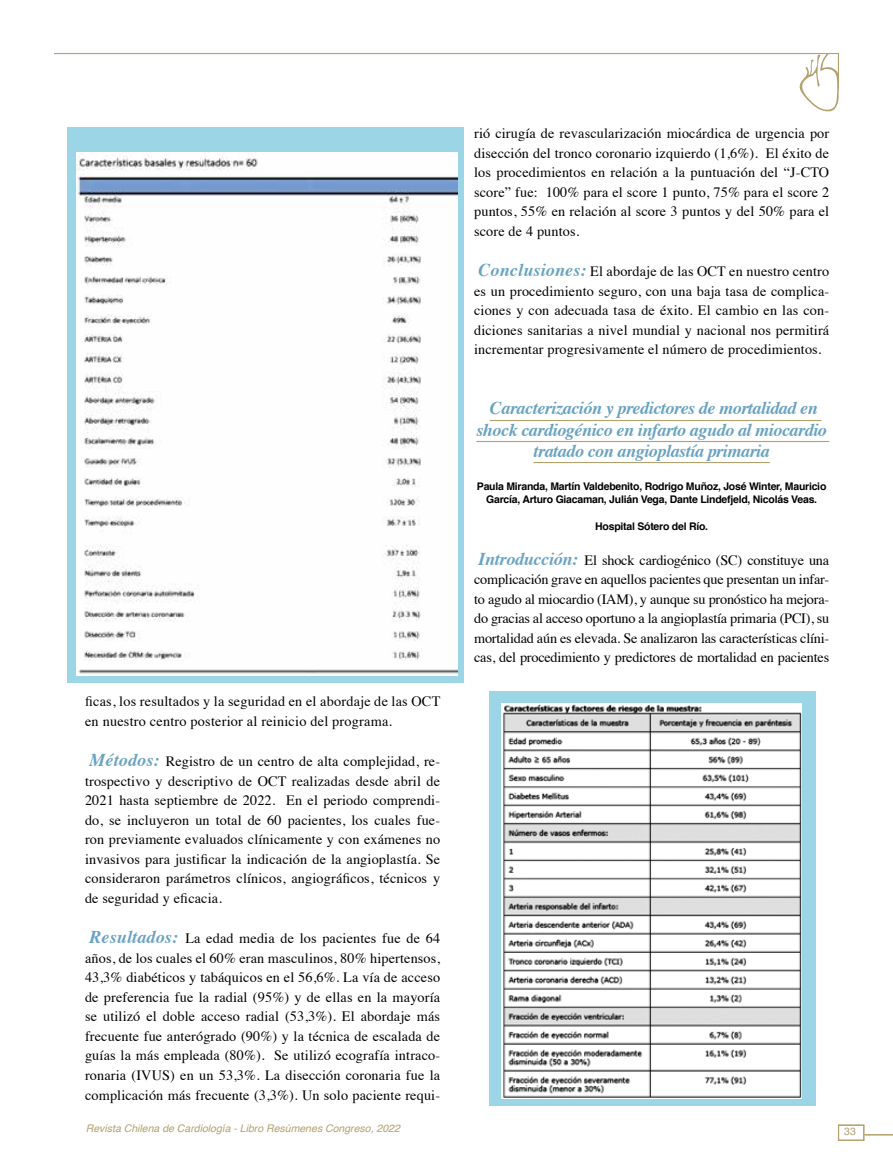
<style>
.page{position:relative;width:893px;height:1170px;background:#fff}
.page>*{position:absolute;margin:0;border:0;box-sizing:border-box;transform-origin:0 0}
.t1{font:italic 700 18px/21px "Times";letter-spacing:-.025em;color:#69a2c2;text-align:center}
.t2{font:14.25px/19.5px "Times";letter-spacing:.01em;color:#000;text-align:justify}
.t3{font:14.25px/19.5px "Times";letter-spacing:-.015em;color:#000;text-align:center}
.t4{font:700 10.5px/13.5px "Helvetica";letter-spacing:-.025em;color:#000;text-align:center}
.t5{font:italic 10.5px "Helvetica";color:#b3a16e}
.t6{font:10.5px "Helvetica";color:#b3a16e}
.s1{font-weight:700;font-style:italic;font-size:18px;color:#69a2c2}
</style>
<div class="page">
<svg style="left:54px;top:53px;width:785px;height:59px"></svg>
<svg style="left:864px;top:1134px;width:29px;height:1px"></svg>
<div style="left:838px;top:1124px;width:26px;height:16px;border:1px solid #b3a16e"></div>
<div style="left:489px;top:691px;width:326px;height:415px;background:#9bd5e6"></div>
<div style="left:67px;top:128px;width:396px;height:554px;background:#9bd5e6"></div>
<img style="left:77px;top:152px;width:380px;height:523px">
<hr style="left:490px;top:420px;width:331px;height:1px;background:#b3a16e">
<hr style="left:476px;top:441px;width:353px;height:1px;background:#b3a16e">
<hr style="left:533px;top:462px;width:237px;height:1px;background:#b3a16e">
<img style="left:501px;top:703px;width:301px;height:395px">
<p class="t2" style="left:474px;top:122px;width:357px">rió cirugía de revascularización miocárdica de urgencia por disección del tronco coronario izquierdo (1,6%). El éxito de los procedimientos en relación a la puntuación del “J-CTO score” fue: 100% para el score 1 punto, 75% para el score 2 puntos, 55% en relación al score 3 puntos y del 50% para el score de 4 puntos.</p>
<p class="t2" style="left:474px;top:260px;width:357px;text-align:center"><span class="s1">Conclusiones:</span> El abordaje de las OCT en nuestro centro es un procedimiento seguro, con una baja tasa de complica&shy;ciones y con adecuada tasa de éxito. El cambio en las con&shy;diciones sanitarias a nivel mundial y nacional nos permitirá incrementar progresivamente el número de procedimientos.</p>
<p class="t2" style="left:85px;top:690px;width:357px">ficas, los resultados y la seguridad en el abordaje de las OCT en nuestro centro posterior al reinicio del programa.</p>
<p class="t2" style="left:85px;top:750px;width:357px;text-indent:4px"><span class="s1">Métodos:</span> Registro de un centro de alta complejidad, re&shy;trospectivo y descriptivo de OCT realizadas desde abril de 2021 hasta septiembre de 2022. En el periodo comprendi&shy;do, se incluyeron un total de 60 pacientes, los cuales fue&shy;ron previamente evaluados clínicamente y con exámenes no invasivos para justificar la indicación de la angioplastía. Se consideraron parámetros clínicos, angiográficos, técnicos y de seguridad y eficacia.</p>
<p class="t2" style="left:85px;top:927px;width:357px;text-align:center"><span class="s1">Resultados:</span> La edad media de los pacientes fue de 64 años, de los cuales el 60% eran masculinos, 80% hipertensos, 43,3% diabéticos y tabáquicos en el 56,6%. La vía de acceso de preferencia fue la radial (95%) y de ellas en la mayoría se utilizó el doble acceso radial (53,3%). El abordaje más frecuente fue anterógrado (90%) y la técnica de escalada de guías la más empleada (80%). Se utilizó ecografía intraco&shy;ronaria (IVUS) en un 53,3%. La disección coronaria fue la complicación más frecuente (3,3%). Un solo paciente requi-</p>
<p class="t1" style="left:476px;top:396px;width:352px">Caracterización y predictores de mortalidad en shock cardiogénico en infarto agudo al miocardio tratado con angioplastía primaria</p>
<p class="t4" style="left:477px;top:479px;width:351px">Paula Miranda, Martín Valdebenito, Rodrigo Muñoz, José Winter, Mauricio<br>García, Arturo Giacaman, Julián Vega, Dante Lindefjeld, Nicolás Veas.</p>
<p class="t4" style="left:595px;top:519px;width:114px">Hospital Sótero del Río.</p>
<p class="t3" style="left:474px;top:548px;width:357px"><span class="s1">Introducción:</span> El shock cardiogénico (SC) constituye una complicación grave en aquellos pacientes que presentan un infar&shy;to agudo al miocardio (IAM), y aunque su pronóstico ha mejora&shy;do gracias al acceso oportuno a la angioplastía primaria (PCI), su mortalidad aún es elevada. Se analizaron las características clíni&shy;cas, del procedimiento y predictores de mortalidad en pacientes</p>
<p class="t5" style="left:86px;top:1120px;width:315px">Revista Chilena de Cardiología - Libro Resúmenes Congreso, 2022</p>
<p class="t6" style="left:844px;top:1123px;width:13px">33</p>
</div>
